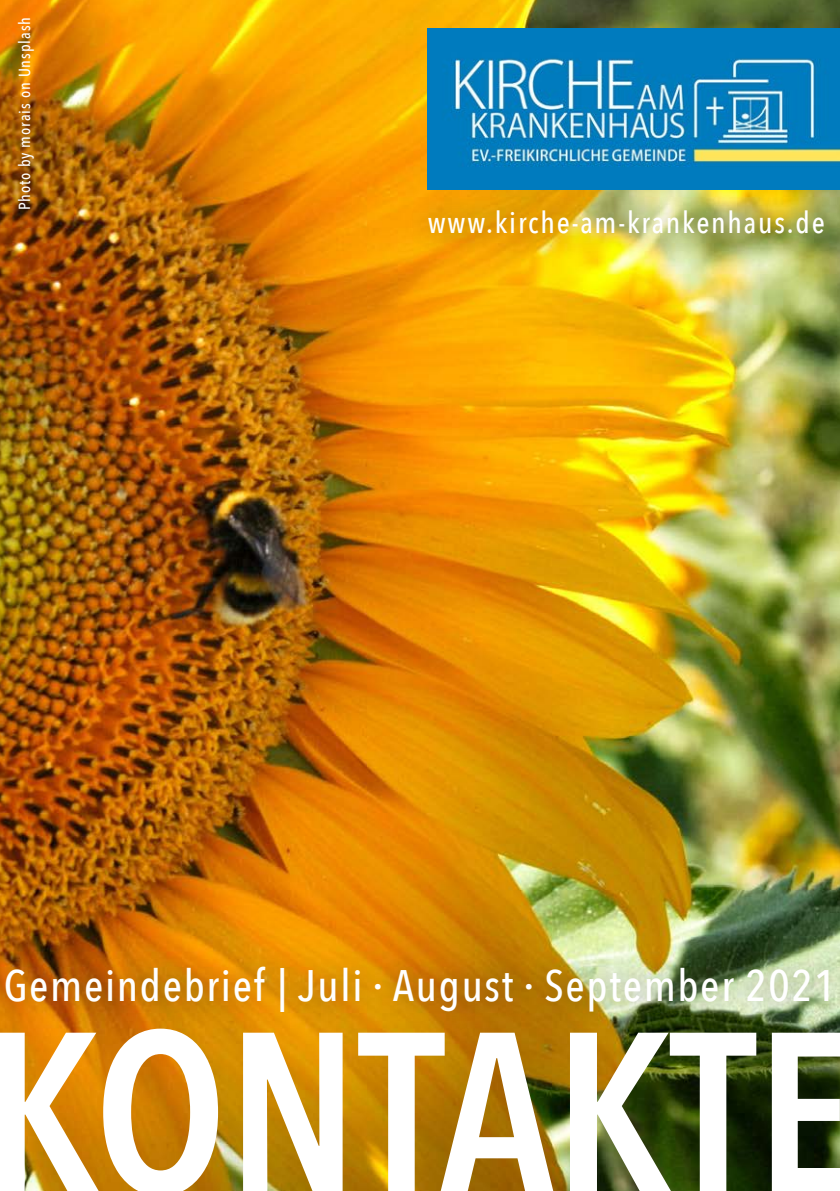
<style>
.page{position:relative;width:840px;height:1191px;background:#fff}
.page>*{position:absolute;margin:0;border:0;box-sizing:border-box;transform-origin:0 0}
.t1{font:600 225px "Avenir Next Condensed";color:#fff}
.t2{font:500 44px "Avenir Next Condensed";letter-spacing:.04em;color:#fff}
.t3{font:500 30px "Avenir Next Condensed";letter-spacing:.06em;color:#fff}
.t4{font:500 16px "Avenir Next Condensed";letter-spacing:.06em;color:#fff}
.s1{font-family:"Myriad Pro";font-weight:700}
</style>
<div class="page">
<img style="left:0;top:0;width:839px;height:1191px">
<div style="left:0;top:944px;width:839px;height:92px;background:#231f20;opacity:.44"></div>
<div style="left:405px;top:188px;width:434px;height:70px;background:#231f20;opacity:.43"></div>
<img style="left:427px;top:28px;width:412px;height:161px">
<p class="t4" style="left:15px;top:210px;width:195px;rotate:-90deg">Photo by morais on Unsplash</p>
<p class="t3" style="left:427px;top:205px;width:398px">www.kirche-am-krankenhaus.de</p>
<p class="t2" style="left:4px;top:959px;width:832px">Gemeindebrief | Juli <span class="s1">.</span> August <span class="s1">.</span> September 2021</p>
<p class="t1" style="left:-18px;top:918px;width:873px">KONTAKTE</p>
</div>
